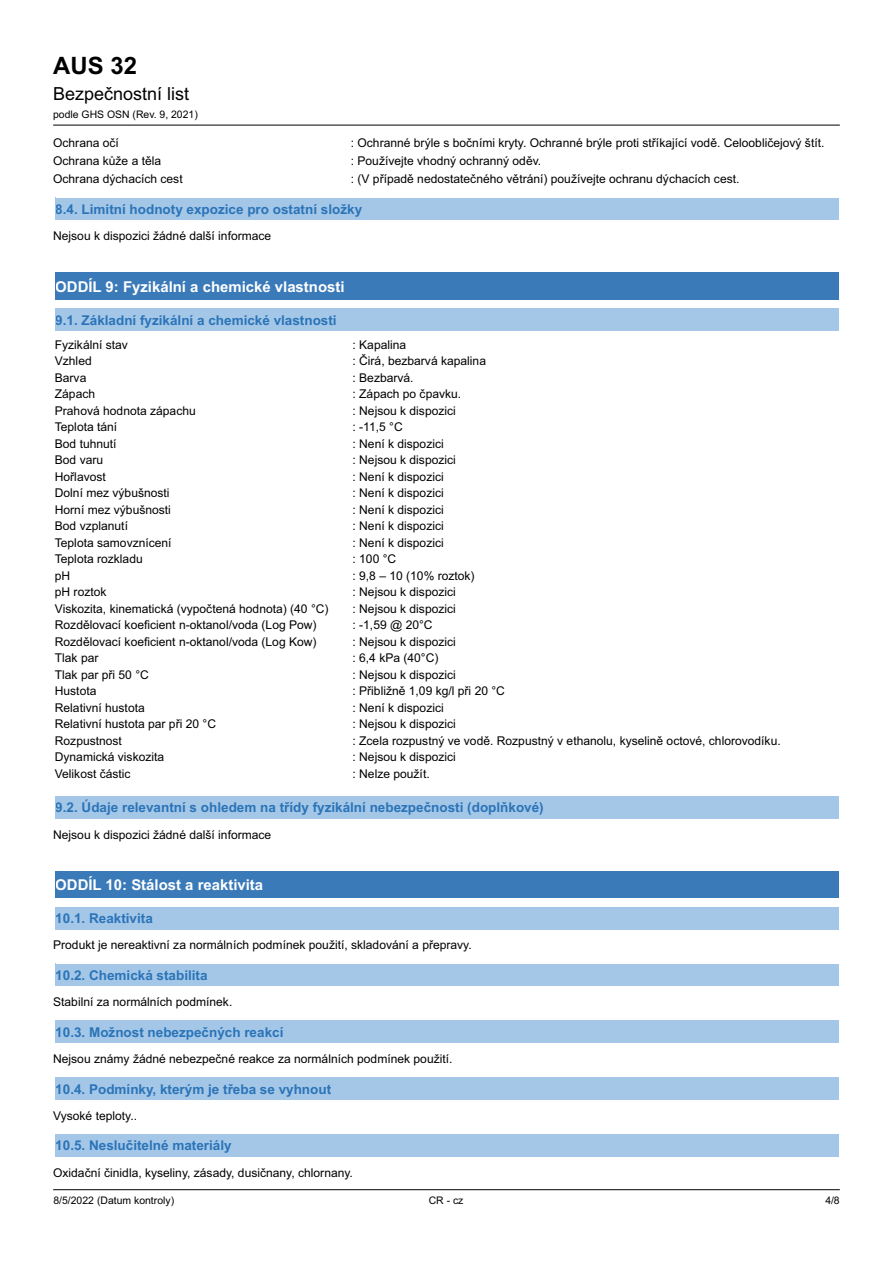
<style>
.page{position:relative;width:893px;height:1263px;background:#fff}
.page>*{position:absolute;margin:0;border:0;box-sizing:border-box;transform-origin:0 0}
.t1{font:700 23.85px "Arial";color:#000}
.t2{font:18px "Arial";color:#000}
.t3{font:700 14.85px "Arial";color:#fff}
.t4{font:700 13.5px "Arial";color:#2b74b8}
.t5{font:12.15px "Arial";color:#000}
.t6{font:10.35px "Arial";color:#000}
</style>
<div class="page">
<hr style="left:53px;top:125px;width:787px;height:1px;background:#000">
<hr style="left:53px;top:1189px;width:787px;height:1px;background:#000">
<div style="left:55px;top:198px;width:783px;height:22px;background:#a4c7e7"></div>
<hr style="left:55px;top:220px;width:783px;height:1px;background:#a4c7e7">
<svg style="left:838px;top:198px;width:1px;height:22px"></svg>
<div style="left:55px;top:273px;width:783px;height:26px;background:#3a7ab9"></div>
<hr style="left:55px;top:299px;width:783px;height:1px;background:#3a7ab9">
<svg style="left:838px;top:273px;width:1px;height:27px"></svg>
<div style="left:55px;top:309px;width:783px;height:22px;background:#a4c7e7"></div>
<svg style="left:838px;top:309px;width:1px;height:22px"></svg>
<div style="left:55px;top:796px;width:783px;height:22px;background:#a4c7e7"></div>
<hr style="left:55px;top:818px;width:783px;height:1px;background:#a4c7e7">
<svg style="left:838px;top:796px;width:1px;height:22px"></svg>
<div style="left:55px;top:871px;width:783px;height:27px;background:#3a7ab9"></div>
<svg style="left:838px;top:871px;width:1px;height:27px"></svg>
<div style="left:55px;top:907px;width:783px;height:22px;background:#a4c7e7"></div>
<hr style="left:55px;top:929px;width:783px;height:1px;background:#a4c7e7">
<svg style="left:838px;top:907px;width:1px;height:22px"></svg>
<div style="left:55px;top:964px;width:783px;height:22px;background:#a4c7e7"></div>
<hr style="left:55px;top:986px;width:783px;height:1px;background:#a4c7e7">
<svg style="left:838px;top:964px;width:1px;height:22px"></svg>
<div style="left:55px;top:1021px;width:783px;height:21px;background:#a4c7e7"></div>
<hr style="left:55px;top:1042px;width:783px;height:1px;background:#a4c7e7">
<svg style="left:838px;top:1021px;width:1px;height:22px"></svg>
<div style="left:55px;top:1078px;width:783px;height:21px;background:#a4c7e7"></div>
<hr style="left:55px;top:1077px;width:783px;height:1px;background:#a4c7e7">
<hr style="left:55px;top:1099px;width:783px;height:1px;background:#a4c7e7">
<svg style="left:838px;top:1078px;width:1px;height:22px"></svg>
<div style="left:55px;top:1135px;width:783px;height:21px;background:#a4c7e7"></div>
<hr style="left:55px;top:1134px;width:783px;height:1px;background:#a4c7e7">
<hr style="left:55px;top:1156px;width:783px;height:1px;background:#a4c7e7">
<svg style="left:838px;top:1135px;width:1px;height:21px"></svg>
<h1 class="t1" style="left:53px;top:57px;width:85px">AUS 32</h1>
<h2 class="t2" style="left:53px;top:87px;width:138px">Bezpečnostní list</h2>
<p class="t6" style="left:53px;top:111px;width:146px">podle GHS OSN (Rev. 9, 2021)</p>
<p class="t5" style="left:53px;top:138px;width:67px">Ochrana očí</p>
<p class="t5" style="left:351px;top:138px;width:475px">: Ochranné brýle s bočními kryty. Ochranné brýle proti stříkající vodě. Celoobličejový štít.</p>
<p class="t5" style="left:53px;top:156px;width:110px">Ochrana kůže a těla</p>
<p class="t5" style="left:351px;top:156px;width:192px">: Používejte vhodný ochranný oděv.</p>
<p class="t5" style="left:53px;top:174px;width:131px">Ochrana dýchacích cest</p>
<p class="t5" style="left:351px;top:174px;width:390px">: (V případě nedostatečného větrání) používejte ochranu dýchacích cest.</p>
<p class="t4" style="left:55px;top:204px;width:308px">8.4. Limitní hodnoty expozice pro ostatní složky</p>
<p class="t5" style="left:53px;top:231px;width:220px">Nejsou k dispozici žádné další informace</p>
<p class="t3" style="left:55px;top:281px;width:291px">ODDÍL 9: Fyzikální a chemické vlastnosti</p>
<p class="t4" style="left:55px;top:315px;width:283px">9.1. Základní fyzikální a chemické vlastnosti</p>
<p class="t5" style="left:55px;top:340px;width:75px">Fyzikální stav</p>
<p class="t5" style="left:352px;top:340px;width:55px">: Kapalina</p>
<p class="t5" style="left:55px;top:356px;width:38px">Vzhled</p>
<p class="t5" style="left:352px;top:356px;width:135px">: Čirá, bezbarvá kapalina</p>
<p class="t5" style="left:55px;top:373px;width:33px">Barva</p>
<p class="t5" style="left:352px;top:373px;width:63px">: Bezbarvá.</p>
<p class="t5" style="left:55px;top:389px;width:42px">Zápach</p>
<p class="t5" style="left:352px;top:389px;width:110px">: Zápach po čpavku.</p>
<p class="t5" style="left:55px;top:406px;width:142px">Prahová hodnota zápachu</p>
<p class="t5" style="left:352px;top:406px;width:105px">: Nejsou k dispozici</p>
<p class="t5" style="left:55px;top:422px;width:64px">Teplota tání</p>
<p class="t5" style="left:352px;top:422px;width:52px">: -11,5 °C</p>
<p class="t5" style="left:55px;top:439px;width:63px">Bod tuhnutí</p>
<p class="t5" style="left:352px;top:439px;width:93px">: Není k dispozici</p>
<p class="t5" style="left:55px;top:455px;width:50px">Bod varu</p>
<p class="t5" style="left:352px;top:455px;width:105px">: Nejsou k dispozici</p>
<p class="t5" style="left:55px;top:505px;width:118px">Horní mez výbušnosti</p>
<p class="t5" style="left:352px;top:505px;width:93px">: Není k dispozici</p>
<p class="t5" style="left:55px;top:472px;width:52px">Hořlavost</p>
<p class="t5" style="left:352px;top:472px;width:93px">: Není k dispozici</p>
<p class="t5" style="left:55px;top:488px;width:116px">Dolní mez výbušnosti</p>
<p class="t5" style="left:352px;top:488px;width:93px">: Není k dispozici</p>
<p class="t5" style="left:55px;top:521px;width:75px">Bod vzplanutí</p>
<p class="t5" style="left:352px;top:521px;width:93px">: Není k dispozici</p>
<p class="t5" style="left:55px;top:538px;width:118px">Teplota samovznícení</p>
<p class="t5" style="left:352px;top:538px;width:93px">: Není k dispozici</p>
<p class="t5" style="left:55px;top:554px;width:89px">Teplota rozkladu</p>
<p class="t5" style="left:352px;top:554px;width:45px">: 100 °C</p>
<p class="t5" style="left:55px;top:571px;width:17px">pH</p>
<p class="t5" style="left:352px;top:571px;width:124px">: 9,8 – 10 (10% roztok)</p>
<p class="t5" style="left:55px;top:587px;width:53px">pH roztok</p>
<p class="t5" style="left:352px;top:587px;width:105px">: Nejsou k dispozici</p>
<p class="t5" style="left:55px;top:604px;width:275px">Viskozita, kinematická (vypočtená hodnota) (40 °C)</p>
<p class="t5" style="left:352px;top:604px;width:105px">: Nejsou k dispozici</p>
<p class="t5" style="left:55px;top:653px;width:45px">Tlak par</p>
<p class="t5" style="left:352px;top:653px;width:88px">: 6,4 kPa (40°C)</p>
<p class="t5" style="left:55px;top:686px;width:43px">Hustota</p>
<p class="t5" style="left:352px;top:686px;width:154px">: Přibližně 1,09 kg/l při 20 °C</p>
<p class="t5" style="left:55px;top:620px;width:263px">Rozdělovací koeficient n-oktanol/voda (Log Pow)</p>
<p class="t5" style="left:352px;top:620px;width:82px">: -1,59 @ 20°C</p>
<p class="t5" style="left:55px;top:637px;width:263px">Rozdělovací koeficient n-oktanol/voda (Log Kow)</p>
<p class="t5" style="left:352px;top:637px;width:105px">: Nejsou k dispozici</p>
<p class="t5" style="left:55px;top:670px;width:96px">Tlak par při 50 °C</p>
<p class="t5" style="left:352px;top:670px;width:105px">: Nejsou k dispozici</p>
<p class="t5" style="left:55px;top:703px;width:91px">Relativní hustota</p>
<p class="t5" style="left:352px;top:703px;width:93px">: Není k dispozici</p>
<p class="t5" style="left:55px;top:719px;width:163px">Relativní hustota par při 20 °C</p>
<p class="t5" style="left:352px;top:719px;width:105px">: Nejsou k dispozici</p>
<p class="t5" style="left:55px;top:736px;width:69px">Rozpustnost</p>
<p class="t5" style="left:352px;top:736px;width:430px">: Zcela rozpustný ve vodě. Rozpustný v ethanolu, kyselině octové, chlorovodíku.</p>
<p class="t5" style="left:55px;top:769px;width:77px">Velikost částic</p>
<p class="t5" style="left:352px;top:769px;width:79px">: Nelze použít.</p>
<p class="t5" style="left:55px;top:752px;width:111px">Dynamická viskozita</p>
<p class="t5" style="left:352px;top:752px;width:105px">: Nejsou k dispozici</p>
<p class="t4" style="left:55px;top:802px;width:490px">9.2. Údaje relevantní s ohledem na třídy fyzikální nebezpečnosti (doplňkové)</p>
<p class="t5" style="left:53px;top:830px;width:220px">Nejsou k dispozici žádné další informace</p>
<p class="t3" style="left:55px;top:879px;width:209px">ODDÍL 10: Stálost a reaktivita</p>
<p class="t4" style="left:55px;top:913px;width:99px">10.1. Reaktivita</p>
<p class="t5" style="left:53px;top:941px;width:420px">Produkt je nereaktivní za normálních podmínek použití, skladování a přepravy.</p>
<p class="t4" style="left:55px;top:970px;width:154px">10.2. Chemická stabilita</p>
<p class="t5" style="left:53px;top:997px;width:181px">Stabilní za normálních podmínek.</p>
<p class="t4" style="left:55px;top:1027px;width:230px">10.3. Možnost nebezpečných reakcí</p>
<p class="t5" style="left:53px;top:1054px;width:401px">Nejsou známy žádné nebezpečné reakce za normálních podmínek použití.</p>
<p class="t4" style="left:55px;top:1084px;width:277px">10.4. Podmínky, kterým je třeba se vyhnout</p>
<p class="t5" style="left:53px;top:1111px;width:85px">Vysoké teploty..</p>
<p class="t4" style="left:55px;top:1140px;width:178px">10.5. Neslučitelné materiály</p>
<p class="t5" style="left:53px;top:1168px;width:301px">Oxidační činidla, kyseliny, zásady, dusičnany, chlornany.</p>
<p class="t6" style="left:53px;top:1197px;width:122px">8/5/2022 (Datum kontroly)</p>
<p class="t6" style="left:429px;top:1197px;width:36px">CR - cz</p>
<p class="t6" style="left:825px;top:1196px;width:16px">4/8</p>
</div>
